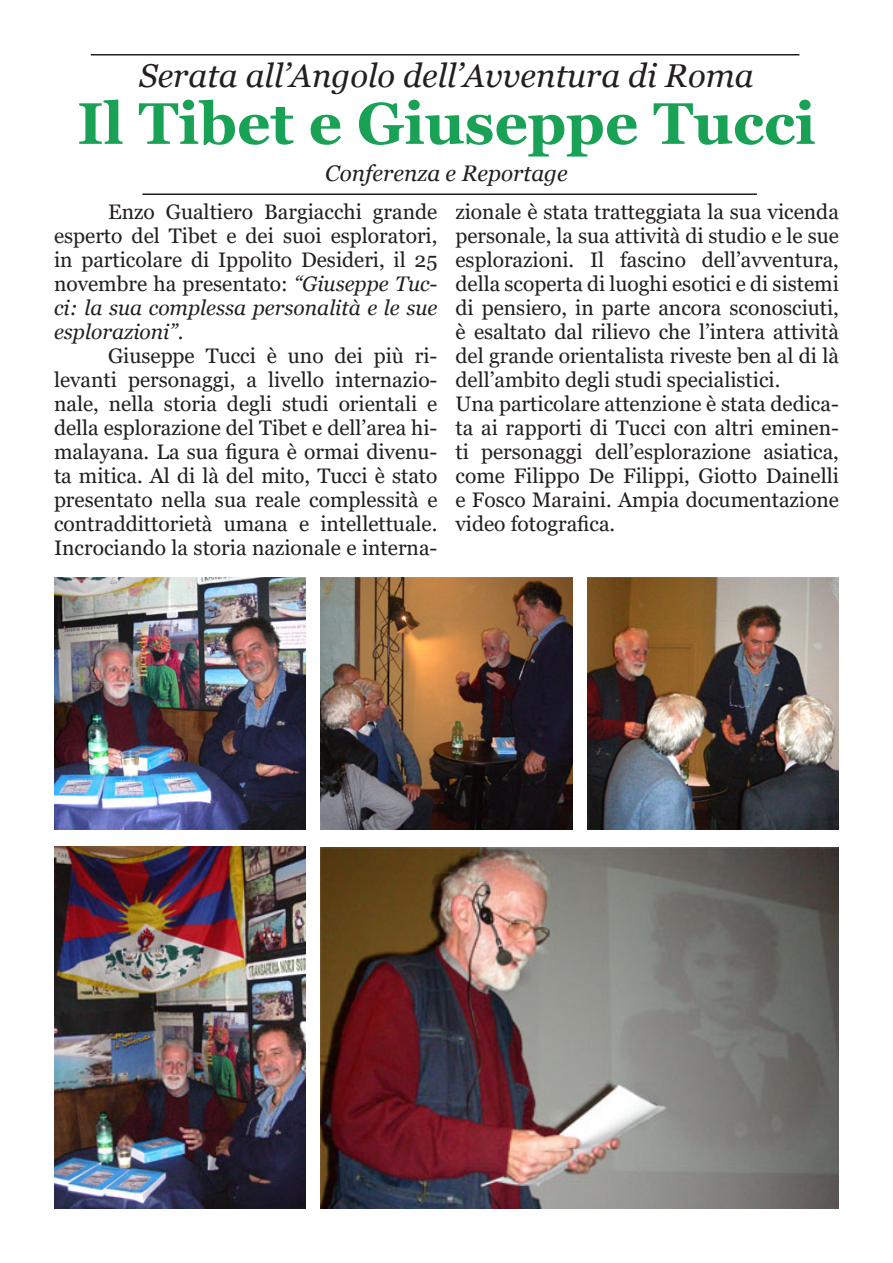
<style>
.page{position:relative;width:893px;height:1263px;background:#fff}
.page>*{position:absolute;margin:0;border:0;box-sizing:border-box;transform-origin:0 0}
.t1{font:700 58.5px "Georgia";color:#19a156}
.t2{font:italic 33px "Georgia";color:#231f20}
.t3{font:italic 22.5px "Georgia";color:#231f20}
.t4{font:21px/24px "Georgia";color:#231f20;text-align:justify}
.s1{font-style:italic}
</style>
<div class="page">
<hr style="left:91px;top:54px;width:708px;height:2px;background:#231f20">
<hr style="left:142px;top:193px;width:615px;height:2px;background:#231f20">
<img style="left:54px;top:578px;width:252px;height:251px">
<img style="left:321px;top:578px;width:251px;height:251px">
<img style="left:587px;top:578px;width:252px;height:251px">
<img style="left:54px;top:847px;width:252px;height:362px">
<img style="left:321px;top:847px;width:518px;height:362px">
<p class="t2" style="left:139px;top:55px;width:616px">Serata all’Angolo dell’Avventura di Roma</p>
<p class="t1" style="left:77px;top:86px;width:740px">Il Tibet e Giuseppe Tucci</p>
<p class="t3" style="left:325px;top:159px;width:244px">Conferenza e Reportage</p>
<p class="t4" style="left:54px;top:200px;width:385px;text-indent:54px">Enzo Gualtiero Bargiacchi grande esperto del Tibet e dei suoi esploratori, in particolare di Ippolito Desideri, il 25 novembre ha presentato: <span class="s1">“Giuseppe Tuc&shy;ci: la sua complessa personalità e le sue esplorazioni”</span>.</p>
<p class="t4" style="left:54px;top:344px;width:385px;text-indent:54px">Giuseppe Tucci è uno dei più ri&shy;levanti personaggi, a livello internazio&shy;nale, nella storia degli studi orientali e della esplorazione del Tibet e dell’area hi&shy;malayana. La sua figura è ormai divenu&shy;ta mitica. Al di là del mito, Tucci è stato presentato nella sua reale complessità e contraddittorietà umana e intellettuale.<br>Incrociando la storia nazionale e interna-</p>
<p class="t4" style="left:455px;top:200px;width:385px">zionale è stata tratteggiata la sua vicenda personale, la sua attività di studio e le sue esplorazioni. Il fascino dell’avventura, della scoperta di luoghi esotici e di sistemi di pensiero, in parte ancora sconosciuti, è esaltato dal rilievo che l’intera attività del grande orientalista riveste ben al di là dell’ambito degli studi specialistici.</p>
<p class="t4" style="left:455px;top:392px;width:385px">Una particolare attenzione è stata dedica&shy;ta ai rapporti di Tucci con altri eminen&shy;ti personaggi dell’esplorazione asiatica, come Filippo De Filippi, Giotto Dainelli e Fosco Maraini. Ampia documentazione video fotografica.</p>
</div>
